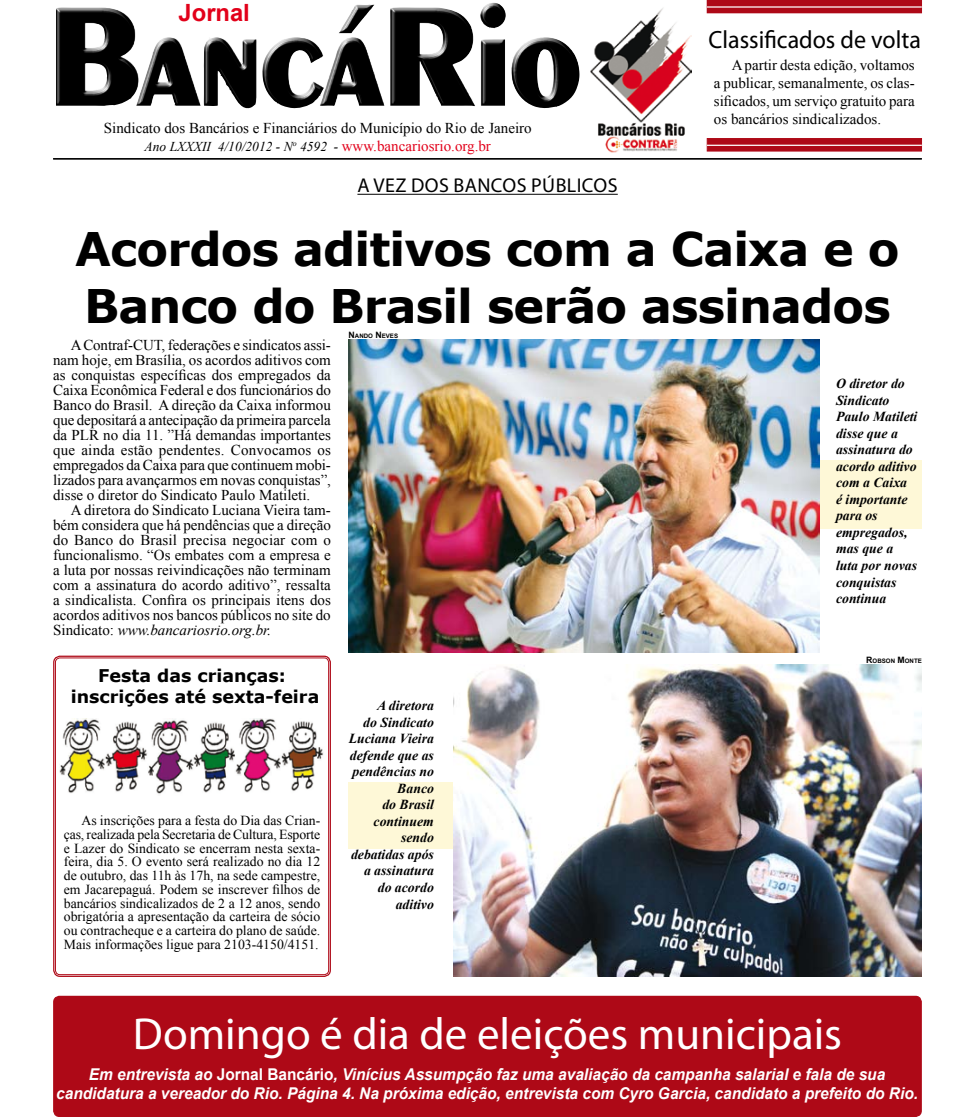
<style>
.page{position:relative;width:975px;height:1117px;background:#fff}
.page>*{position:absolute;margin:0;border:0;box-sizing:border-box;transform-origin:0 0}
.t1{font:700 46.25px/56.2px "Verdana";letter-spacing:-.02em;color:#000}
.t2{font:45px "Myriad Pro";color:#fff}
.t3{font:25px "Myriad Pro";color:#000;scale:.96 1}
.t4{font:700 23.75px "Arial";color:#e2001a}
.t5{font:20px "Myriad Pro";letter-spacing:.02em;color:#000}
.t6{font:700 17.5px/21px "Verdana";color:#000;text-align:center}
.t7{font:italic 700 16.25px/19.5px "Arial";color:#fff;text-align:center;scale:.95 1}
.t8{font:15px/15px "Times New Roman";color:#000;text-align:justify}
.t9{font:13.75px/13.8px "Times New Roman";color:#000;text-align:justify}
.t10{font:italic 700 13.75px/16.5px "Times New Roman";color:#000;text-align:right}
.t11{font:italic 13.5px "Times New Roman";color:#000}
.t12{font:700 6.12px "Arial";color:#000}
.s1{font-style:normal;font-size:15px;color:#e2001a}
.s2{font-style:italic}
.s3{font-size:8.75px}
.s4{font-style:normal}
</style>
<div class="page">
<div style="left:786px;top:460px;width:135px;height:69px;background:#fef8d7"></div>
<div style="left:348px;top:782px;width:136px;height:67px;background:#fef8d7"></div>
<div style="left:54px;top:996px;width:867px;height:120px;background:#ae0917;border-radius:6px"></div>
<div style="left:53px;top:995px;width:868px;height:121px;border:1px solid #ae0917;border-radius:6px"></div>
<img style="left:56px;top:3px;width:450px;height:103px">
<img style="left:590px;top:8px;width:101px;height:145px">
<hr style="left:53px;top:158px;width:868px;height:1px;background:#000">
<hr style="left:357px;top:194px;width:260px;height:1px;background:#000">
<img style="left:59px;top:718px;width:265px;height:76px">
<img style="left:453px;top:664px;width:468px;height:312px">
<img style="left:348px;top:339px;width:471px;height:313px">
<div style="left:53px;top:655px;width:278px;height:321px;border:1px solid #ae0917;border-radius:6px"></div>
<div style="left:55px;top:657px;width:274px;height:317px;border:1px solid #ae0917;border-radius:5px"></div>
<div style="left:707px;top:0;width:214px;height:13px;background:#ae0917"></div>
<div style="left:707px;top:138px;width:214px;height:13px;background:#ae0917"></div>
<hr style="left:707px;top:6px;width:214px;height:2px;background:#fff">
<hr style="left:707px;top:145px;width:214px;height:1px;background:#fff">
<h3 class="t4" style="left:179px;top:-3px;width:73px">Jornal</h3>
<h3 class="t3" style="left:708px;top:24px;width:223px">Classificados de volta</h3>
<p class="t8" style="left:714px;top:56px;width:202px;line-height:18px;text-indent:18px">A partir desta edição, voltamos a publicar, semanalmente, os clas&shy;sificados, um serviço gratuito para os bancários sindicalizados.</p>
<p class="t8" style="left:104px;top:120px;width:429px">Sindicato dos Bancários e Financiários do Município do Rio de Janeiro</p>
<p class="t11" style="left:145px;top:137px;width:348px">Ano LXXXII 4/10/2012 - N<sup>o</sup> 4592 - <span class="s1">www.bancariosrio.org.br</span></p>
<h3 class="t5" style="left:357px;top:173px;width:262px">A VEZ DOS BANCOS PÚBLICOS</h3>
<h1 class="t1" style="left:75px;top:220px;width:825px">Acordos aditivos com a Caixa e o<br>Banco do Brasil serão assinados</h1>
<p class="t8" style="left:53px;top:337px;width:279px;text-indent:18px">A Contraf-CUT, federações e sindicatos assi&shy;nam hoje, em Brasília, os acordos aditivos com as conquistas específicas dos empregados da Caixa Econômica Federal e dos funcionários do Banco do Brasil. A direção da Caixa informou que depositará a antecipação da primeira parcela da PLR no dia 11. ”Há demandas importantes que ainda estão pendentes. Convocamos os empregados da Caixa para que continuem mobi&shy;lizados para avançarmos em novas conquistas”, disse o diretor do Sindicato Paulo Matileti.</p>
<p class="t8" style="left:53px;top:502px;width:279px;text-indent:18px">A diretora do Sindicato Luciana Vieira tam&shy;bém considera que há pendências que a direção do Banco do Brasil precisa negociar com o funcionalismo. “Os embates com a empresa e a luta por nossas reivindicações não terminam com a assinatura do acordo aditivo”, ressalta a sindicalista. Confira os principais itens dos acordos aditivos nos bancos públicos no site do Sindicato: <span class="s2">www.bancariosrio.org.br.</span></p>
<p class="t6" style="left:71px;top:664px;width:250px">Festa das crianças: inscrições até sexta-feira</p>
<p class="t9" style="left:64px;top:813px;width:258px;text-indent:18px">As inscrições para a festa do Dia das Crian&shy;ças, realizada pela Secretaria de Cultura, Esporte e Lazer do Sindicato se encerram nesta sexta&shy;feira, dia 5. O evento será realizado no dia 12 de outubro, das 11h às 17h, na sede campestre, em Jacarepaguá. Podem se inscrever filhos de bancários sindicalizados de 2 a 12 anos, sendo obrigatória a apresentação da carteira de sócio ou contracheque e a carteira do plano de saúde.<br>Mais informações ligue para 2103-4150/4151.</p>
<p class="t12" style="left:348px;top:332px;width:51px"><span class="s3">N</span>ANDO <span class="s3">N</span> EVES</p>
<p class="t10" style="left:349px;top:697px;width:87px">A diretora<br>do Sindicato<br>Luciana Vieira defende que as pendências no<br>Banco<br>do Brasil continuem sendo debatidas após a assinatura do acordo aditivo</p>
<p class="t10" style="left:836px;top:375px;width:83px;text-align:left">O diretor do<br>Sindicato<br>Paulo Matileti disse que a assinatura do acordo aditivo com a Caixa<br>é importante para os empregados, mas que a luta por novas conquistas continua</p>
<p class="t12" style="left:866px;top:656px;width:57px"><span class="s3">R</span>OBSON <span class="s3">M</span>ONTE</p>
<h2 class="t2" style="left:133px;top:1005px;width:710px">Domingo é dia de eleições municipais</h2>
<p class="t7" style="left:56px;top:1064px;width:908px">Em entrevista ao <span class="s4">Jornal Bancário</span>, Vinícius Assumpção faz uma avaliação da campanha salarial e fala de sua candidatura a vereador do Rio. Página 4. Na próxima edição, entrevista com Cyro Garcia, candidato a prefeito do Rio.</p>
</div>
